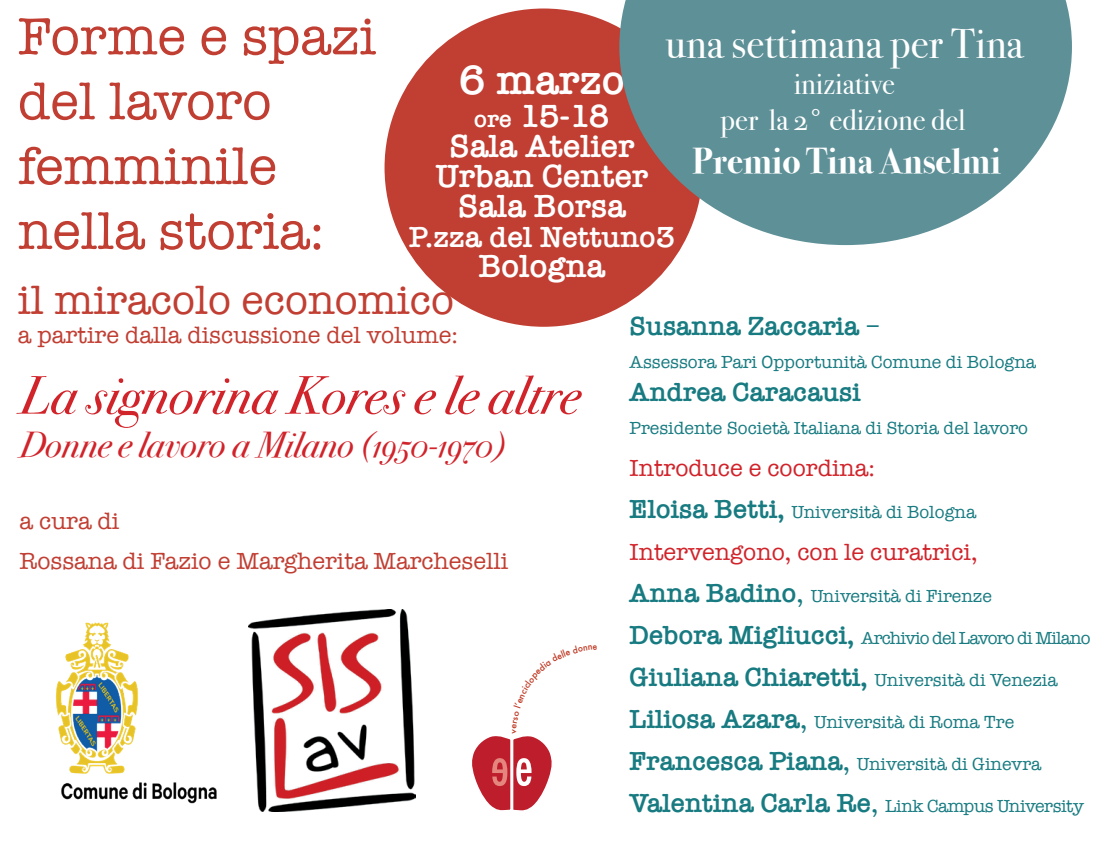
<style>
.page{position:relative;width:1106px;height:851px;background:#fff}
.page>*{position:absolute;margin:0;border:0;box-sizing:border-box;transform-origin:0 0}
.t1{font:54px/64.8px "American Typewriter";color:#c13e32}
.t2{font:italic 54px "Bodoni Svty Two OSITCTT";color:#d1232a}
.t3{font:500 condensed 53.4px "Futura";color:#fff;scale:.94 1}
.t4{font:42px "American Typewriter";color:#c13e32}
.t5{font:42px "Bodoni Svty Two OSITCTT";color:#fff}
.t6{font:600 42px "American Typewriter";color:#fff}
.t7{font:italic 36px "Bodoni Svty Two OSITCTT";color:#d1232a}
.t8{font:700 36px "Bodoni Svty Two OSITCTT";color:#fff}
.t9{font:600 33px/30px "American Typewriter";color:#fff;text-align:center}
.t10{font:30px/36px "Bodoni Svty Two OSITCTT";color:#fff;text-align:center}
.t11{font:600 30px "American Typewriter";color:#fff}
.t12{font:600 27px "American Typewriter";color:#177b81}
.t13{font:24px/39.6px "American Typewriter";color:#c13e32}
.t14{font:24px "American Typewriter";color:#d1232a}
.t15{font:18px "American Typewriter";color:#177b81}
.t16{font:18px "American Typewriter";letter-spacing:-.05em;color:#177b81}
.t17{font:18px "American Typewriter";letter-spacing:-.025em;color:#177b81}
.s1{font-size:24px}
.s2{font-weight:400}
.s3{font-weight:600;font-size:27px}
.s4{font-size:27px}
</style>
<div class="page">
<div style="left:384px;top:9px;width:318px;height:318px;background:#c13e32;border-radius:50%"></div>
<svg style="left:619px;top:0;width:452px;height:245px;fill:#5e9097"></svg>
<img style="left:55px;top:622px;width:162px;height:182px">
<img style="left:248px;top:609px;width:167px;height:202px">
<svg style="left:472px;top:736px;width:80px;height:75px"></svg>
<h1 class="t1" style="left:18px;top:2px;width:360px">Forme e spazi del lavoro femminile nella storia:</h1>
<h3 class="t4" style="left:18px;top:267px;width:438px">il miracolo economico</h3>
<h3 class="t13" style="left:18px;top:314px;width:441px">a partire dalla discussione del volume:</h3>
<h3 class="t5" style="left:665px;top:18px;width:359px">una settimana per Tina</h3>
<h3 class="t10" style="left:720px;top:66px;width:246px">iniziative<br>per la 2° edizione del</h3>
<h3 class="t8" style="left:692px;top:140px;width:310px">Premio Tina Anselmi</h3>
<h3 class="t6" style="left:459px;top:48px;width:167px">6 marzo</h3>
<h3 class="t9" style="left:436px;top:100px;width:214px"><span class="s1">ore</span> 15-18<br>Sala Atelier<br>Urban Center<br>Sala Borsa</h3>
<h3 class="t11" style="left:409px;top:214px;width:267px">P.zza del Nettuno3</h3>
<h3 class="t9" style="left:479px;top:250px;width:128px">Bologna</h3>
<h3 class="t12" style="left:629px;top:305px;width:252px">Susanna Zaccaria <span class="s2">–</span></h3>
<p class="t15" style="left:629px;top:348px;width:408px">Assessora Pari Opportunità Comune di Bologna</p>
<h3 class="t12" style="left:629px;top:371px;width:233px">Andrea Caracausi</h3>
<p class="t15" style="left:629px;top:414px;width:400px">Presidente Società Italiana di Storia del lavoro</p>
<h3 class="t14" style="left:629px;top:450px;width:247px">Introduce e coordina:</h3>
<p class="t15" style="left:629px;top:498px;width:348px"><span class="s3">Eloisa Betti,</span> Università di Bologna</p>
<h3 class="t14" style="left:629px;top:534px;width:349px">Intervengono, con le curatrici,</h3>
<p class="t15" style="left:629px;top:582px;width:364px"><span class="s3">Anna Badino</span><span class="s4">,</span> Università di Firenze</p>
<p class="t16" style="left:629px;top:624px;width:462px"><span class="s3">Debora Migliucci,</span> Archivio del Lavoro di Milano</p>
<p class="t15" style="left:629px;top:666px;width:429px"><span class="s3">Giuliana Chiaretti,</span> Università di Venezia</p>
<p class="t15" style="left:629px;top:708px;width:386px"><span class="s3">Liliosa Azara</span><span class="s4">,</span> Università di Roma Tre</p>
<p class="t15" style="left:629px;top:750px;width:413px"><span class="s3">Francesca Piana</span><span class="s4">,</span> Università di Ginevra</p>
<p class="t17" style="left:629px;top:792px;width:456px"><span class="s3">Valentina Carla Re</span><span class="s4">,</span> Link Campus University</p>
<h1 class="t2" style="left:20px;top:362px;width:562px">La signorina Kores e le altre</h1>
<h3 class="t7" style="left:20px;top:423px;width:487px">Donne e lavoro a Milano (1950-1970)</h3>
<h3 class="t13" style="left:20px;top:500px;width:490px">a cura di<br>Rossana di Fazio e Margherita Marcheselli</h3>
<h2 class="t3" style="left:514px;top:731px;width:21px">e</h2>
</div>
